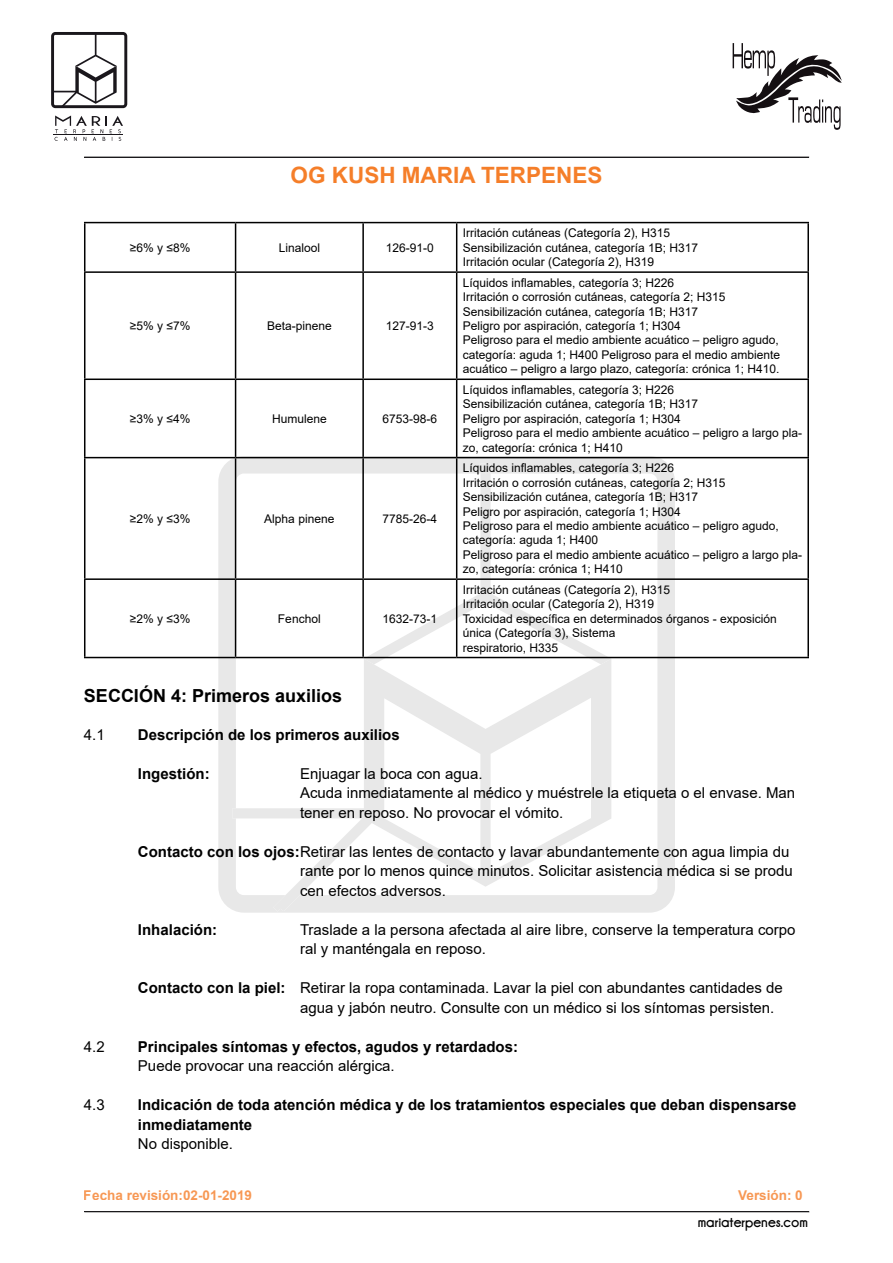
<style>
.page{position:relative;width:893px;height:1263px;background:#fff}
.page>*{position:absolute;margin:0;border:0;box-sizing:border-box;transform-origin:0 0}
.t1{font:700 22.5px "Arial";color:#f57e29}
.t2{font:700 18px "Arial";color:#000}
.t3{font:15px/19.5px "Arial";color:#000}
.t4{font:700 15px/19.5px "Arial";color:#000}
.t5{font:15px "Champagne&Limousines Thick";color:#000}
.t6{font:700 13.5px "Arial";color:#f57e29}
.t7{font:12px/14.4px "Arial";color:#000}
.s1{font-weight:700}
</style>
<div class="page">
<svg style="left:218px;top:456px;width:457px;height:457px"></svg>
<svg style="left:232px;top:658px;width:379px;height:254px"></svg>
<svg style="left:364px;top:464px;width:247px;height:200px"></svg>
<hr style="left:85px;top:1212px;width:724px;height:1px;background:#1a171c">
<svg style="left:84px;top:1211px;width:725px;height:1px"></svg>
<svg style="left:84px;top:157px;width:725px;height:1px"></svg>
<svg style="left:51px;top:32px;width:76px;height:76px"></svg>
<svg style="left:55px;top:115px;width:68px;height:26px"></svg>
<hr style="left:54px;top:135px;width:69px;height:1px;background:#1a171c">
<svg style="left:733px;top:43px;width:109px;height:87px"></svg>
<hr style="left:84px;top:222px;width:152px;height:1px;background:#000">
<hr style="left:84px;top:223px;width:1px;height:48px;background:#000">
<hr style="left:236px;top:222px;width:127px;height:1px;background:#000">
<hr style="left:235px;top:223px;width:1px;height:48px;background:#000">
<hr style="left:363px;top:222px;width:94px;height:1px;background:#000">
<hr style="left:362px;top:223px;width:2px;height:48px;background:#000">
<hr style="left:457px;top:222px;width:352px;height:1px;background:#000">
<hr style="left:456px;top:223px;width:1px;height:48px;background:#000">
<hr style="left:807px;top:223px;width:2px;height:48px;background:#000">
<hr style="left:84px;top:271px;width:152px;height:2px;background:#000">
<hr style="left:84px;top:273px;width:1px;height:105px;background:#000">
<hr style="left:236px;top:271px;width:127px;height:2px;background:#000">
<hr style="left:235px;top:273px;width:1px;height:105px;background:#000">
<hr style="left:363px;top:271px;width:94px;height:2px;background:#000">
<hr style="left:362px;top:273px;width:2px;height:105px;background:#000">
<hr style="left:457px;top:271px;width:352px;height:2px;background:#000">
<hr style="left:456px;top:273px;width:1px;height:105px;background:#000">
<hr style="left:807px;top:273px;width:2px;height:105px;background:#000">
<hr style="left:84px;top:378px;width:152px;height:2px;background:#000">
<hr style="left:84px;top:380px;width:1px;height:77px;background:#000">
<hr style="left:236px;top:378px;width:127px;height:2px;background:#000">
<hr style="left:235px;top:380px;width:1px;height:77px;background:#000">
<hr style="left:363px;top:378px;width:94px;height:2px;background:#000">
<hr style="left:362px;top:380px;width:2px;height:77px;background:#000">
<hr style="left:457px;top:378px;width:352px;height:2px;background:#000">
<hr style="left:456px;top:380px;width:1px;height:77px;background:#000">
<hr style="left:807px;top:380px;width:2px;height:77px;background:#000">
<hr style="left:84px;top:457px;width:152px;height:1px;background:#000">
<hr style="left:84px;top:458px;width:1px;height:120px;background:#000">
<hr style="left:236px;top:457px;width:127px;height:1px;background:#000">
<hr style="left:235px;top:458px;width:1px;height:120px;background:#000">
<hr style="left:363px;top:457px;width:94px;height:1px;background:#000">
<hr style="left:362px;top:458px;width:2px;height:120px;background:#000">
<hr style="left:457px;top:457px;width:352px;height:1px;background:#000">
<hr style="left:456px;top:458px;width:1px;height:120px;background:#000">
<hr style="left:807px;top:458px;width:2px;height:120px;background:#000">
<hr style="left:84px;top:578px;width:152px;height:2px;background:#000">
<hr style="left:84px;top:580px;width:1px;height:77px;background:#000">
<hr style="left:236px;top:578px;width:127px;height:2px;background:#000">
<hr style="left:235px;top:580px;width:1px;height:77px;background:#000">
<hr style="left:363px;top:578px;width:94px;height:2px;background:#000">
<hr style="left:362px;top:580px;width:2px;height:77px;background:#000">
<hr style="left:457px;top:578px;width:352px;height:2px;background:#000">
<hr style="left:456px;top:580px;width:1px;height:77px;background:#000">
<hr style="left:807px;top:580px;width:2px;height:77px;background:#000">
<hr style="left:84px;top:657px;width:152px;height:1px;background:#000">
<hr style="left:236px;top:657px;width:127px;height:1px;background:#000">
<hr style="left:363px;top:657px;width:94px;height:1px;background:#000">
<hr style="left:457px;top:657px;width:352px;height:1px;background:#000">
<h1 class="t1" style="left:291px;top:159px;width:313px">OG KUSH MARIA TERPENES</h1>
<p class="t7" style="left:130px;top:240px;width:62px">≥6% y ≤8%</p>
<p class="t7" style="left:279px;top:240px;width:43px">Linalool</p>
<p class="t7" style="left:386px;top:240px;width:50px">126-91-0</p>
<p class="t7" style="left:130px;top:319px;width:62px">≥5% y ≤7%</p>
<p class="t7" style="left:267px;top:319px;width:66px">Beta-pinene</p>
<p class="t7" style="left:386px;top:319px;width:50px">127-91-3</p>
<p class="t7" style="left:130px;top:411px;width:62px">≥3% y ≤4%</p>
<p class="t7" style="left:272px;top:411px;width:56px">Humulene</p>
<p class="t7" style="left:383px;top:411px;width:56px">6753-98-6</p>
<p class="t7" style="left:130px;top:511px;width:62px">≥2% y ≤3%</p>
<p class="t7" style="left:264px;top:511px;width:72px">Alpha pinene</p>
<p class="t7" style="left:383px;top:511px;width:56px">7785-26-4</p>
<p class="t7" style="left:130px;top:611px;width:62px">≥2% y ≤3%</p>
<p class="t7" style="left:278px;top:611px;width:44px">Fenchol</p>
<p class="t7" style="left:383px;top:611px;width:56px">1632-73-1</p>
<p class="t7" style="left:463px;top:226px;width:237px">Irritación cutáneas (Categoría 2), H315<br>Sensibilización cutánea, categoría 1B; H317<br>Irritación ocular (Categoría 2), H319</p>
<p class="t7" style="left:463px;top:275px;width:319px">Líquidos inflamables, categoría 3; H226<br>Irritación o corrosión cutáneas, categoría 2; H315<br>Sensibilización cutánea, categoría 1B; H317<br>Peligro por aspiración, categoría 1; H304<br>Peligroso para el medio ambiente acuático – peligro agudo, categoría: aguda 1; H400 Peligroso para el medio ambiente acuático – peligro a largo plazo, categoría: crónica 1; H410.</p>
<p class="t7" style="left:463px;top:382px;width:341px">Líquidos inflamables, categoría 3; H226<br>Sensibilización cutánea, categoría 1B; H317<br>Peligro por aspiración, categoría 1; H304<br>Peligroso para el medio ambiente acuático – peligro a largo pla&shy;zo, categoría: crónica 1; H410</p>
<p class="t7" style="left:463px;top:461px;width:341px">Líquidos inflamables, categoría 3; H226<br>Irritación o corrosión cutáneas, categoría 2; H315<br>Sensibilización cutánea, categoría 1B; H317<br>Peligro por aspiración, categoría 1; H304<br>Peligroso para el medio ambiente acuático – peligro agudo, categoría: aguda 1; H400<br>Peligroso para el medio ambiente acuático – peligro a largo pla&shy;zo, categoría: crónica 1; H410</p>
<p class="t7" style="left:463px;top:582px;width:316px">Irritación cutáneas (Categoría 2), H315<br>Irritación ocular (Categoría 2), H319<br>Toxicidad específica en determinados órganos - exposición única (Categoría 3), Sistema<br>respiratorio, H335</p>
<h2 class="t2" style="left:84px;top:683px;width:260px">SECCIÓN 4: Primeros auxilios</h2>
<p class="t3" style="left:84px;top:725px;width:22px">4.1</p>
<p class="t4" style="left:138px;top:725px;width:263px">Descripción de los primeros auxilios</p>
<p class="t4" style="left:138px;top:764px;width:73px">Ingestión:</p>
<p class="t3" style="left:300px;top:764px;width:497px">Enjuagar la boca con agua.<br>Acuda inmediatamente al médico y muéstrele la etiqueta o el envase. Man tener en reposo. No provocar el vómito.</p>
<p class="t3" style="left:300px;top:842px;width:494px;text-indent:-162px"><span class="s1">Contacto con los ojos:</span>Retirar las lentes de contacto y lavar abundantemente con agua limpia du rante por lo menos quince minutos. Solicitar asistencia médica si se produ cen efectos adversos.</p>
<p class="t4" style="left:138px;top:920px;width:81px">Inhalación:</p>
<p class="t3" style="left:300px;top:920px;width:497px">Traslade a la persona afectada al aire libre, conserve la temperatura corpo ral y manténgala en reposo.</p>
<p class="t3" style="left:300px;top:978px;width:484px;text-indent:-162px"><span class="s1">Contacto con la piel:</span> Retirar la ropa contaminada. Lavar la piel con abundantes cantidades de agua y jabón neutro. Consulte con un médico si los síntomas persisten.</p>
<p class="t3" style="left:84px;top:1037px;width:22px">4.2</p>
<p class="t4" style="left:138px;top:1037px;width:382px">Principales síntomas y efectos, agudos y retardados:</p>
<p class="t3" style="left:138px;top:1056px;width:258px">Puede provocar una reacción alérgica.</p>
<p class="t3" style="left:84px;top:1095px;width:22px">4.3</p>
<p class="t4" style="left:138px;top:1095px;width:660px">Indicación de toda atención médica y de los tratamientos especiales que deban dispensarse inmediatamente</p>
<p class="t3" style="left:138px;top:1134px;width:97px">No disponible.</p>
<p class="t6" style="left:84px;top:1185px;width:170px">Fecha revisión:02-01-2019</p>
<p class="t6" style="left:738px;top:1185px;width:66px">Versión: 0</p>
<p class="t5" style="left:698px;top:1214px;width:112px">mariaterpenes.com</p>
</div>
